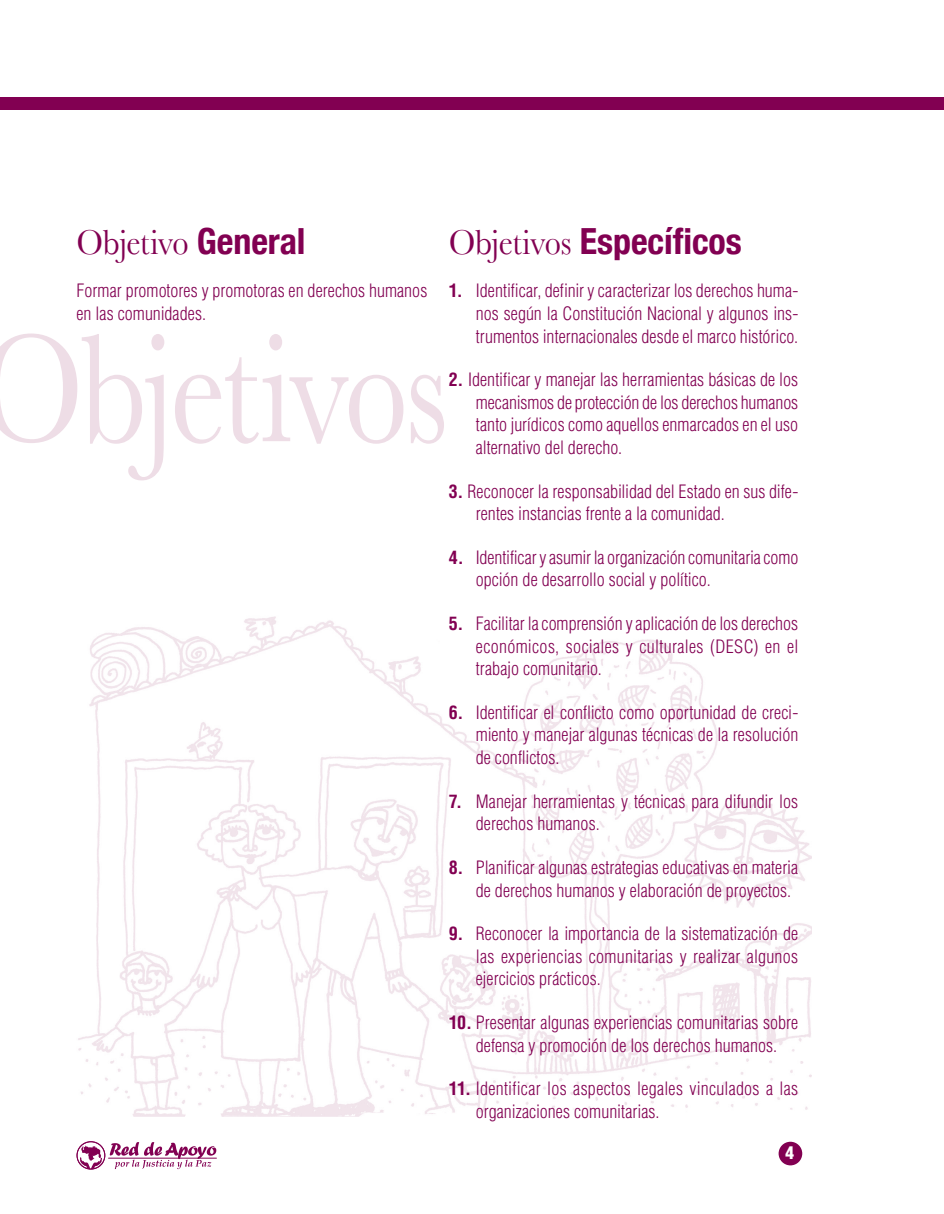
<style>
.page{position:relative;width:944px;height:1214px;background:#fff}
.page>*{position:absolute;margin:0;border:0;box-sizing:border-box;transform-origin:0 0}
.t1{font:159.6px "Baskerville";letter-spacing:-.03em;color:#eedde6;scale:.8 1}
.t2{font:700 condensed 36px "Helvetica Neue";color:#820052}
.t3{font:36px "Baskerville";letter-spacing:-.015em;color:#820052;scale:.9 1}
.texto_tab{font:300 condensed 18px/22.5px "Helvetica LT Std";letter-spacing:.005em;color:#820052}
.t4{font:900 condensed 17.25px "Helvetica LT Std";color:#fff}
.s1{font-family:"Baskerville";font-weight:400;font-stretch:normal}
.s2{font-weight:700}
.s3{font-family:"Helvetica Neue";font-weight:700;font-stretch:condensed}
</style>
<div class="page">
<div style="left:778px;top:1141px;width:24px;height:24px;background:#820052;border-radius:50%"></div>
<svg style="left:80px;top:1145px;width:22px;height:24px"></svg>
<div style="left:77px;top:1141px;width:28px;height:28px;border:1px solid #820052;border-radius:50%"></div>
<div style="left:76px;top:1141px;width:29px;height:28px;border:1px solid #820052;border-radius:50%"></div>
<hr style="left:108px;top:1157px;width:108px;height:1px;background:#820052">
<svg style="left:110px;top:1142px;width:106px;height:27px"></svg>
<img style="left:78px;top:616px;width:733px;height:500px">
<div style="left:0;top:98px;width:944px;height:12px;background:#820052"></div>
<p class="t2" style="left:449px;top:219px;width:294px"><span class="s1">Objetivos</span> Específicos</p>
<p class="texto_tab" style="left:476px;top:279px;width:324px;text-align:justify;text-indent:-27px"><span class="s2">1.</span> Identificar, definir y caracterizar los derechos huma&shy;nos según la Constitución Nacional y algunos ins&shy;trumentos internacionales desde el marco histórico.</p>
<p class="texto_tab" style="left:476px;top:368px;width:324px;text-align:justify;text-indent:-27px"><span class="s2">2.</span> Identificar y manejar las herramientas básicas de los mecanismos de protección de los derechos humanos tanto jurídicos como aquellos enmarcados en el uso alternativo del derecho.</p>
<p class="texto_tab" style="left:476px;top:480px;width:324px;text-indent:-27px"><span class="s2">3.</span> Reconocer la responsabilidad del Estado en sus dife&shy;rentes instancias frente a la comunidad.</p>
<p class="texto_tab" style="left:476px;top:546px;width:324px;text-indent:-27px"><span class="s2">4.</span> Identificar y asumir la organización comunitaria como opción de desarrollo social y político.</p>
<p class="texto_tab" style="left:476px;top:612px;width:324px;text-align:justify;text-indent:-27px"><span class="s2">5.</span> Facilitar la comprensión y aplicación de los derechos económicos, sociales y culturales (DESC) en el trabajo comunitario.</p>
<p class="texto_tab" style="left:476px;top:701px;width:324px;text-align:justify;text-indent:-27px"><span class="s2">6.</span> Identificar el conflicto como oportunidad de creci&shy;miento y manejar algunas técnicas de la resolución de conflictos.</p>
<p class="texto_tab" style="left:476px;top:790px;width:324px;text-indent:-27px"><span class="s2">7.</span> Manejar herramientas y técnicas para difundir los derechos humanos.</p>
<p class="texto_tab" style="left:476px;top:856px;width:324px;text-indent:-27px"><span class="s2">8.</span> Planificar algunas estrategias educativas en materia de derechos humanos y elaboración de proyectos.</p>
<p class="texto_tab" style="left:476px;top:922px;width:324px;text-align:justify;text-indent:-27px"><span class="s2">9.</span> Reconocer la importancia de la sistematización de las experiencias comunitarias y realizar algunos ejercicios prácticos.</p>
<p class="texto_tab" style="left:449px;top:1011px;width:351px;text-align:center"><span class="s2">10.</span> Presentar algunas experiencias comunitarias sobre defensa y promoción de los derechos humanos.</p>
<p class="texto_tab" style="left:476px;top:1077px;width:324px;text-indent:-27px"><span class="s2">11.</span> Identificar los aspectos legales vinculados a las organizaciones comunitarias.</p>
<p class="t3" style="left:77px;top:221px;width:256px">Objetivo <span class="s3">General</span></p>
<p class="texto_tab" style="left:77px;top:279px;width:352px">Formar promotores y promotoras en derechos humanos en las comunidades.</p>
<p class="t1" style="left:-21px;top:295px;width:588px">Objetivos</p>
<p class="t4" style="left:785px;top:1141px;width:10px">4</p>
</div>
